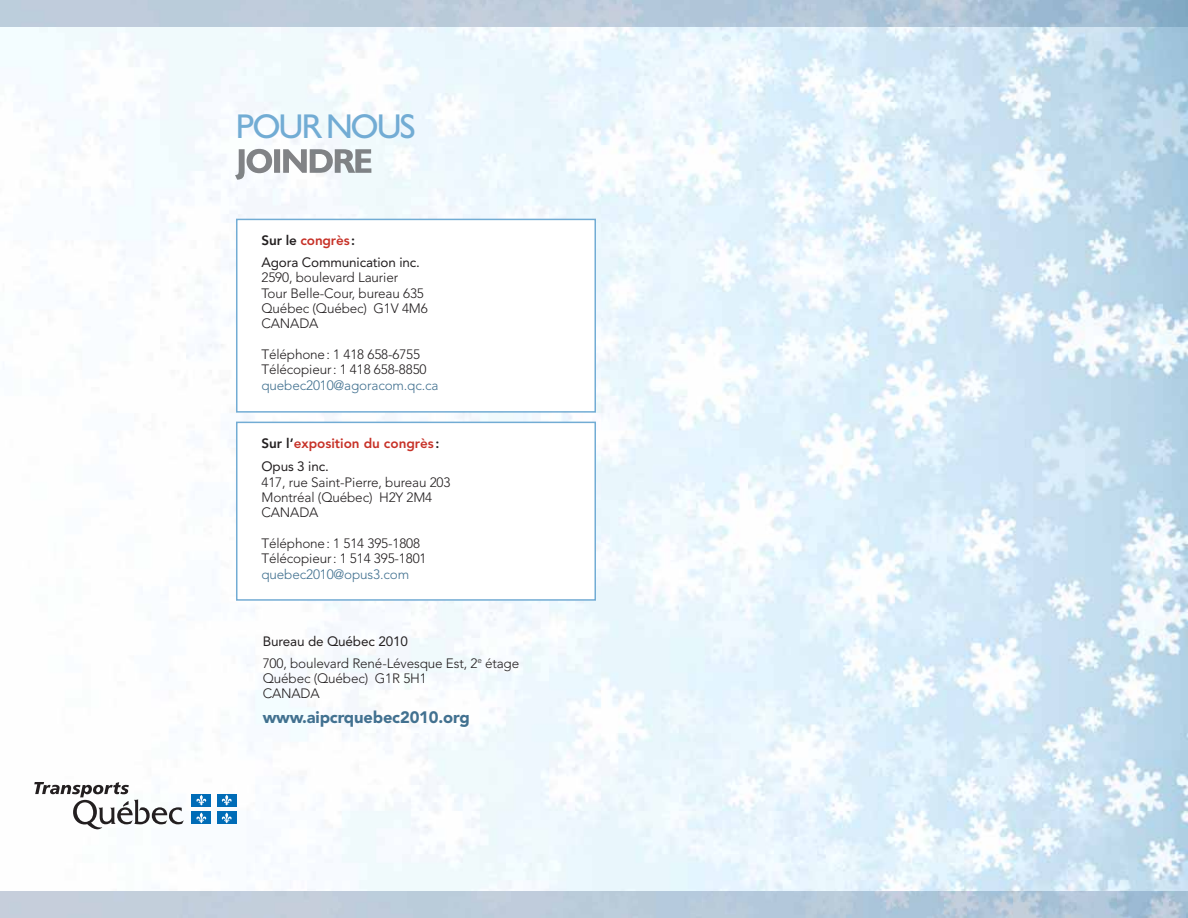
<style>
.page{position:relative;width:1188px;height:918px;background:#fff}
.page>*{position:absolute;margin:0;border:0;box-sizing:border-box;transform-origin:0 0}
.t1{font:34.5px "Humanist 521 BT";letter-spacing:-.055em;color:#72acd4}
.t2{font:900 16.5px "Avenir";letter-spacing:-.01em;color:#427190}
.t3{font:300 13.5px/15.5px "Avenir";letter-spacing:-.01em;color:#231f20}
.t4{font:300 13.5px "Avenir";letter-spacing:-.01em;color:#427190}
.t5{font:13.5px/21.3px "Avenir";letter-spacing:-.01em;color:#231f20}
.t6{font:800 13.5px/23px "Avenir";color:#c73127}
.s1{font-weight:800}
.s2{font-weight:800;color:#c73127}
.s3{color:#231f20}
.s4{font-weight:400;color:#231f20}
.s5{font-weight:400}
</style>
<div class="page">
<img style="left:0;top:27px;width:1188px;height:864px">
<div style="left:237px;top:423px;width:357px;height:176px;background:#fff"></div>
<div style="left:236px;top:422px;width:360px;height:179px;border:2px solid #72acd4"></div>
<img style="left:0;top:891px;width:1188px;height:27px">
<svg style="left:34px;top:782px;width:150px;height:47px"></svg>
<div style="left:192px;top:794px;width:19px;height:12px;background:#006cb7"></div>
<svg style="left:196px;top:795px;width:11px;height:11px"></svg>
<div style="left:217px;top:794px;width:20px;height:12px;background:#006cb7"></div>
<svg style="left:221px;top:795px;width:11px;height:11px"></svg>
<div style="left:192px;top:812px;width:19px;height:12px;background:#006cb7"></div>
<svg style="left:196px;top:812px;width:11px;height:11px"></svg>
<div style="left:217px;top:812px;width:20px;height:12px;background:#006cb7"></div>
<svg style="left:221px;top:812px;width:11px;height:11px"></svg>
<div style="left:237px;top:220px;width:357px;height:191px;background:#fff"></div>
<div style="left:236px;top:219px;width:360px;height:194px;border:2px solid #72acd4"></div>
<img style="left:235px;top:149px;width:136px;height:31px">
<h1 class="t1" style="left:236px;top:115px;width:181px">POUR NOUS</h1>
<p class="t5" style="left:261px;top:231px;width:160px"><span class="s1">Sur le</span> <span class="s2">congrès</span><span class="s1">:<br></span>Agora Communication inc.</p>
<p class="t3" style="left:261px;top:271px;width:168px">2590, boulevard Laurier<br>Tour Belle-Cour, bureau 635<br>Québec (Québec) G1V 4M6<br>CANADA</p>
<p class="t3" style="left:261px;top:348px;width:167px">Téléphone: 1 418 658-6755<br>Télécopieur: 1 418 658-8850</p>
<p class="t4" style="left:261px;top:380px;width:179px">quebec2010@agoracom.qc.ca</p>
<p class="t6" style="left:261px;top:433px;width:180px"><span class="s3">Sur l’</span>exposition du congrès <span class="s3">:<br></span><span class="s4">Opus 3 inc.</span></p>
<p class="t3" style="left:261px;top:475px;width:191px">417, rue Saint-Pierre, bureau 203<br>Montréal (Québec) H2Y 2M4<br>CANADA</p>
<p class="t3" style="left:261px;top:537px;width:167px">Téléphone: 1 514 395-1808<br>Télécopieur: 1 514 395-1801</p>
<p class="t4" style="left:261px;top:569px;width:149px">quebec2010@opus3.com</p>
<p class="t3" style="left:263px;top:632px;width:258px;line-height:21.3px"><span class="s5">Bureau de Québec 2010<br></span>700, boulevard René-Lévesque Est, 2<sup>e</sup> étage</p>
<p class="t3" style="left:263px;top:672px;width:166px">Québec (Québec) G1R 5H1<br>CANADA</p>
<p class="t2" style="left:263px;top:710px;width:209px">www.aipcrquebec2010.org</p>
</div>
